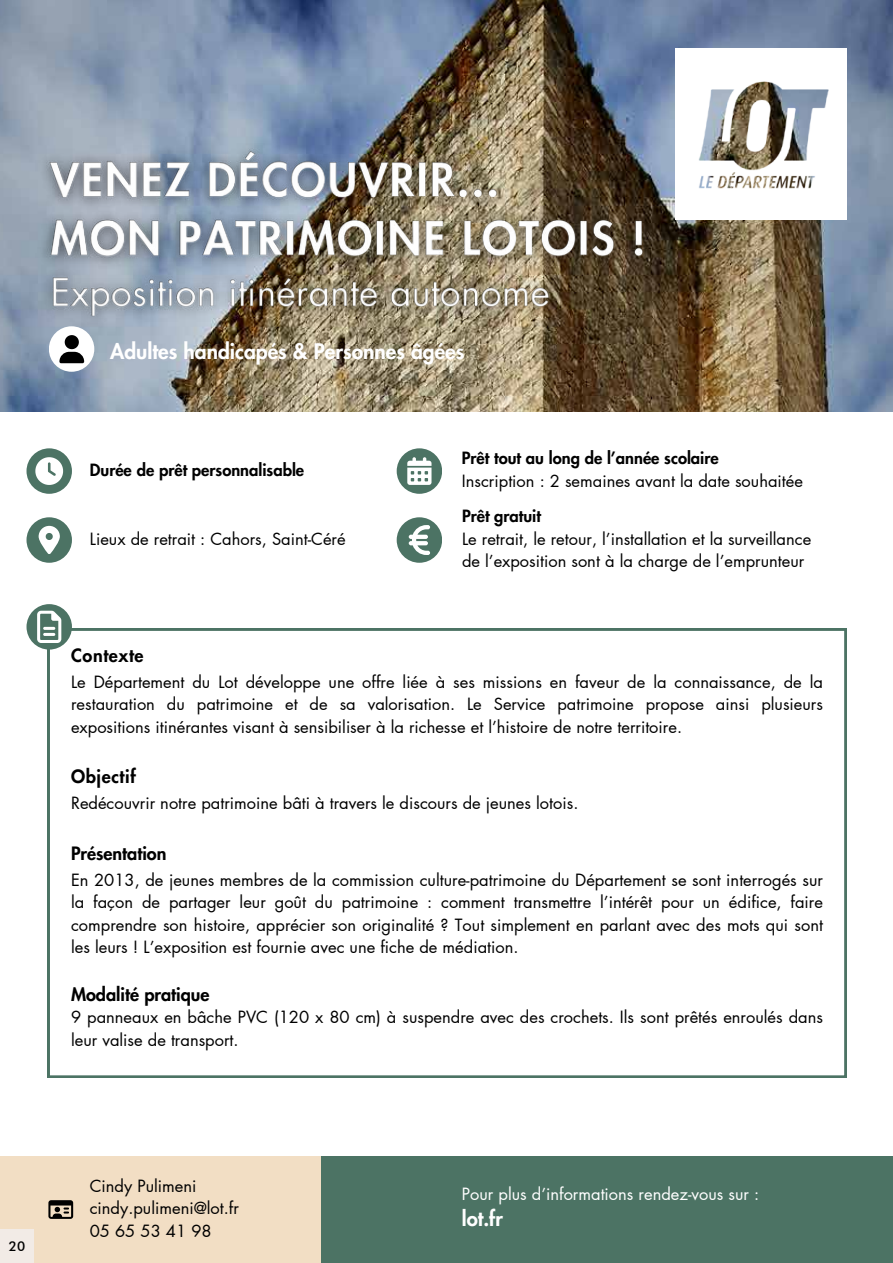
<style>
.page{position:relative;width:893px;height:1263px;background:#fff}
.page>*{position:absolute;margin:0;border:0;box-sizing:border-box;transform-origin:0 0}
.t1{font:800 21px "Futura LT Pro";color:#fff}
.t2{font:800 20.25px "Futura LT Pro";color:#fff}
.t3{font:800 18px "Futura LT Pro";color:#000}
.t4{font:800 18px "Futura LT Pro";letter-spacing:.035em;color:#000}
.t5{font:16.5px/22.5px "Futura LT Pro";color:#000}
.t6{font:800 16.5px "Futura LT Pro";color:#000}
.t7{font:16.5px "Futura LT Pro";color:#fff}
.t8{font:500 13.5px "Futura BT";color:#000}
</style>
<div class="page">
<img style="left:0;top:0;width:893px;height:411px">
<img style="left:676px;top:48px;width:171px;height:171px">
<div style="left:0;top:1156px;width:321px;height:107px;background:#f2dec4"></div>
<svg style="left:48px;top:1200px;width:25px;height:19px"></svg>
<div style="left:27px;top:517px;width:45px;height:46px;background:#4c7364;border-radius:23px"></div>
<svg style="left:39px;top:526px;width:21px;height:28px"></svg>
<div style="left:397px;top:517px;width:45px;height:46px;background:#4c7364;border-radius:23px"></div>
<svg style="left:409px;top:525px;width:21px;height:30px"></svg>
<div style="left:27px;top:448px;width:45px;height:46px;background:#4c7364;border-radius:23px"></div>
<svg style="left:35px;top:457px;width:28px;height:28px"></svg>
<div style="left:397px;top:448px;width:45px;height:46px;background:#4c7364;border-radius:23px"></div>
<svg style="left:407px;top:457px;width:24px;height:28px"></svg>
<svg style="left:48px;top:629px;width:798px;height:448px"></svg>
<div style="left:27px;top:604px;width:45px;height:46px;background:#4c7364;border-radius:23px"></div>
<svg style="left:37px;top:611px;width:24px;height:32px"></svg>
<div style="left:49px;top:326px;width:45px;height:46px;background:#fff;border-radius:23px"></div>
<svg style="left:59px;top:338px;width:25px;height:25px"></svg>
<img style="left:29px;top:132px;width:636px;height:206px">
<div style="left:321px;top:1156px;width:572px;height:107px;background:#4c7364"></div>
<div style="left:0;top:1229px;width:34px;height:34px;background:#f2ebe6"></div>
<p class="t1" style="left:110px;top:335px;width:356px">Adultes handicapés &amp; Personnes âgées</p>
<p class="t6" style="left:90px;top:457px;width:216px">Durée de prêt personnalisable</p>
<p class="t5" style="left:90px;top:527px;width:257px">Lieux de retrait : Cahors, Saint-Céré</p>
<p class="t6" style="left:462px;top:446px;width:258px">Prêt tout au long de l’année scolaire</p>
<p class="t5" style="left:462px;top:469px;width:343px">Inscription : 2 semaines avant la date souhaitée</p>
<p class="t6" style="left:462px;top:503px;width:80px">Prêt gratuit</p>
<p class="t5" style="left:462px;top:527px;width:351px">Le retrait, le retour, l’installation et la surveillance de l’exposition sont à la charge de l’emprunteur</p>
<p class="t4" style="left:71px;top:641px;width:74px">Contexte</p>
<p class="t5" style="left:71px;top:670px;width:753px;text-align:justify">Le Département du Lot développe une offre liée à ses missions en faveur de la connaissance, de la restauration du patrimoine et de sa valorisation. Le Service patrimoine propose ainsi plusieurs expositions itinérantes visant à sensibiliser à la richesse et l’histoire de notre territoire.</p>
<p class="t4" style="left:71px;top:763px;width:66px">Objectif</p>
<p class="t5" style="left:71px;top:792px;width:509px">Redécouvrir notre patrimoine bâti à travers le discours de jeunes lotois.</p>
<p class="t3" style="left:71px;top:839px;width:97px">Présentation</p>
<p class="t5" style="left:71px;top:868px;width:753px;text-align:justify">En 2013, de jeunes membres de la commission culture-patrimoine du Département se sont interrogés sur la façon de partager leur goût du patrimoine : comment transmettre l’intérêt pour un édifice, faire comprendre son histoire, apprécier son originalité ? Tout simplement en parlant avec des mots qui sont les leurs ! L’exposition est fournie avec une fiche de médiation.</p>
<p class="t3" style="left:71px;top:980px;width:140px">Modalité pratique</p>
<p class="t5" style="left:71px;top:1005px;width:753px">9 panneaux en bâche PVC (120 x 80 cm) à suspendre avec des crochets. Ils sont prêtés enroulés dans leur valise de transport.</p>
<p class="t8" style="left:9px;top:1238px;width:18px">20</p>
<p class="t5" style="left:90px;top:1174px;width:151px">Cindy Pulimeni cindy.pulimeni@lot.fr<br>05 65 53 41 98</p>
<p class="t7" style="left:462px;top:1183px;width:299px">Pour plus d’informations rendez-vous sur :</p>
<p class="t2" style="left:462px;top:1203px;width:42px">lot.fr</p>
</div>
